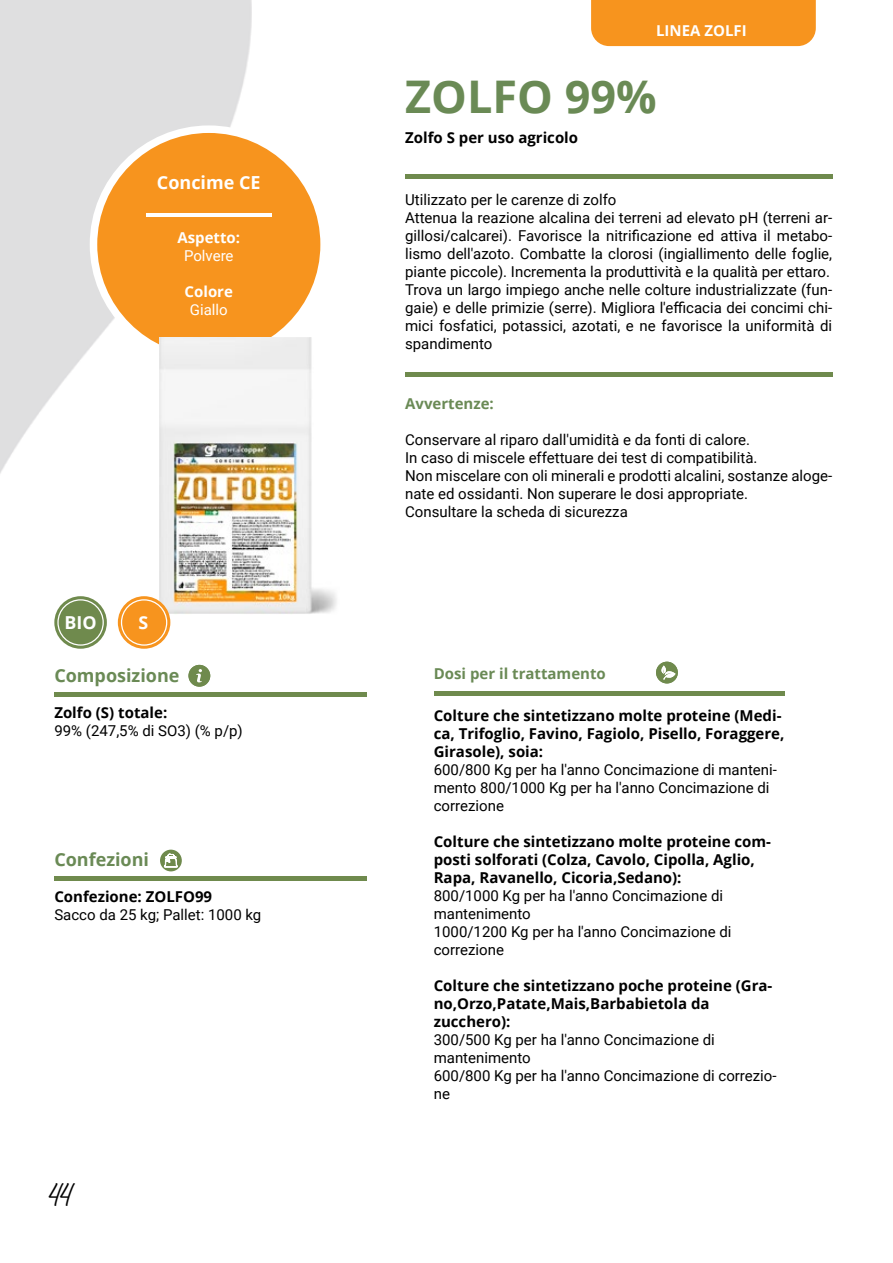
<style>
.page{position:relative;width:893px;height:1263px;background:#fff}
.page>*{position:absolute;margin:0;border:0;box-sizing:border-box;transform-origin:0 0}
.t1{font:700 45px "Open Sans";color:#6a8a55}
.t2{font:27px "Ecosmith Script";color:#000}
.t3{font:700 18px "Open Sans";color:#6a8a55}
.t4{font:700 18px "Open Sans";color:#fff}
.t5{font:700 17.85px "Open Sans";color:#fff}
.t6{font:15px/18px "Roboto";color:#000}
.t7{font:700 15px/18px "Open Sans";color:#000}
.t8{font:700 15px "Open Sans";color:#6a8a55}
.t9{font:700 15px "Open Sans";color:#fff}
.t10{font:15px "Roboto";color:#fff}
</style>
<div class="page">
<div style="left:591px;top:0;width:225px;height:46px;background:#f7941e"></div>
<div style="left:405px;top:174px;width:427px;height:5px;background:#6f8a4d"></div>
<div style="left:405px;top:372px;width:427px;height:5px;background:#6f8a4d"></div>
<svg style="left:188px;top:665px;width:22px;height:22px"></svg>
<div style="left:54px;top:692px;width:313px;height:5px;background:#6f8a4d"></div>
<div style="left:54px;top:876px;width:313px;height:5px;background:#6f8a4d"></div>
<div style="left:160px;top:850px;width:22px;height:21px;background:linear-gradient(to right,#6f8a4d,#708a4e);border-radius:50%"></div>
<svg style="left:164px;top:853px;width:14px;height:14px"></svg>
<div style="left:434px;top:691px;width:350px;height:5px;background:#6f8a4d"></div>
<svg style="left:656px;top:662px;width:22px;height:21px"></svg>
<div style="left:93px;top:129px;width:231px;height:231px;background:#f7941e;border-radius:50%"></div>
<div style="left:90px;top:125px;width:238px;height:239px;border:8px solid #fff;border-radius:50%"></div>
<hr style="left:146px;top:213px;width:125px;height:3px;background:#fff">
<img style="left:159px;top:338px;width:178px;height:277px">
<svg style="left:54px;top:596px;width:53px;height:53px"></svg>
<svg style="left:118px;top:596px;width:52px;height:53px"></svg>
<svg style="left:57px;top:599px;width:111px;height:47px"></svg>
<p class="t4" style="left:157px;top:170px;width:105px">Concime CE</p>
<p class="t9" style="left:177px;top:227px;width:64px">Aspetto:</p>
<p class="t10" style="left:184px;top:245px;width:51px">Polvere</p>
<p class="t9" style="left:185px;top:281px;width:50px">Colore</p>
<p class="t10" style="left:190px;top:299px;width:39px">Giallo</p>
<p class="t5" style="left:65px;top:610px;width:34px">BIO</p>
<p class="t5" style="left:138px;top:610px;width:11px">S</p>
<p class="t3" style="left:54px;top:663px;width:127px">Composizione</p>
<p class="t7" style="left:54px;top:703px;width:114px">Zolfo (S) totale:</p>
<p class="t6" style="left:54px;top:721px;width:190px">99% (247,5% di SO3) (% p/p)</p>
<p class="t3" style="left:54px;top:847px;width:96px">Confezioni</p>
<p class="t7" style="left:54px;top:887px;width:159px">Confezione: ZOLFO99</p>
<p class="t6" style="left:54px;top:905px;width:208px">Sacco da 25 kg; Pallet: 1000 kg</p>
<h2 class="t2" style="left:50px;top:1172px;width:26px">44</h2>
<p class="t9" style="left:656px;top:20px;width:92px">LINEA ZOLFI</p>
<h1 class="t1" style="left:405px;top:65px;width:253px">ZOLFO 99%</h1>
<p class="t7" style="left:405px;top:128px;width:175px">Zolfo S per uso agricolo</p>
<p class="t6" style="left:405px;top:190px;width:429px">Utilizzato per le carenze di zolfo<br>Attenua la reazione alcalina dei terreni ad elevato pH (terreni ar&shy;gillosi/calcarei). Favorisce la nitrificazione ed attiva il metabo&shy;lismo dell'azoto. Combatte la clorosi (ingiallimento delle foglie, piante piccole). Incrementa la produttività e la qualità per ettaro.<br>Trova un largo impiego anche nelle colture industrializzate (fun&shy;gaie) e delle primizie (serre). Migliora l'efficacia dei concimi chi&shy;mici fosfatici, potassici, azotati, e ne favorisce la uniformità di spandimento</p>
<p class="t8" style="left:405px;top:393px;width:90px">Avvertenze:</p>
<p class="t6" style="left:405px;top:430px;width:429px">Conservare al riparo dall'umidità e da fonti di calore.<br>In caso di miscele effettuare dei test di compatibilità.<br>Non miscelare con oli minerali e prodotti alcalini, sostanze aloge&shy;nate ed ossidanti. Non superare le dosi appropriate.<br>Consultare la scheda di sicurezza</p>
<p class="t8" style="left:434px;top:663px;width:174px">Dosi per il trattamento</p>
<p class="t7" style="left:434px;top:706px;width:352px">Colture che sintetizzano molte proteine (Medi&shy;ca, Trifoglio, Favino, Fagiolo, Pisello, Foraggere,<br>Girasole), soia:</p>
<p class="t6" style="left:434px;top:760px;width:345px">600/800 Kg per ha l'anno Concimazione di manteni&shy;mento 800/1000 Kg per ha l'anno Concimazione di correzione</p>
<p class="t7" style="left:434px;top:832px;width:339px">Colture che sintetizzano molte proteine com&shy;posti solforati (Colza, Cavolo, Cipolla, Aglio,<br>Rapa, Ravanello, Cicoria,Sedano):</p>
<p class="t6" style="left:434px;top:886px;width:299px">800/1000 Kg per ha l'anno Concimazione di mantenimento<br>1000/1200 Kg per ha l'anno Concimazione di correzione</p>
<p class="t7" style="left:434px;top:976px;width:340px">Colture che sintetizzano poche proteine (Gra&shy;no,Orzo,Patate,Mais,Barbabietola da zucchero):</p>
<p class="t6" style="left:434px;top:1030px;width:344px">300/500 Kg per ha l'anno Concimazione di mantenimento<br>600/800 Kg per ha l'anno Concimazione di correzio&shy;ne</p>
</div>
